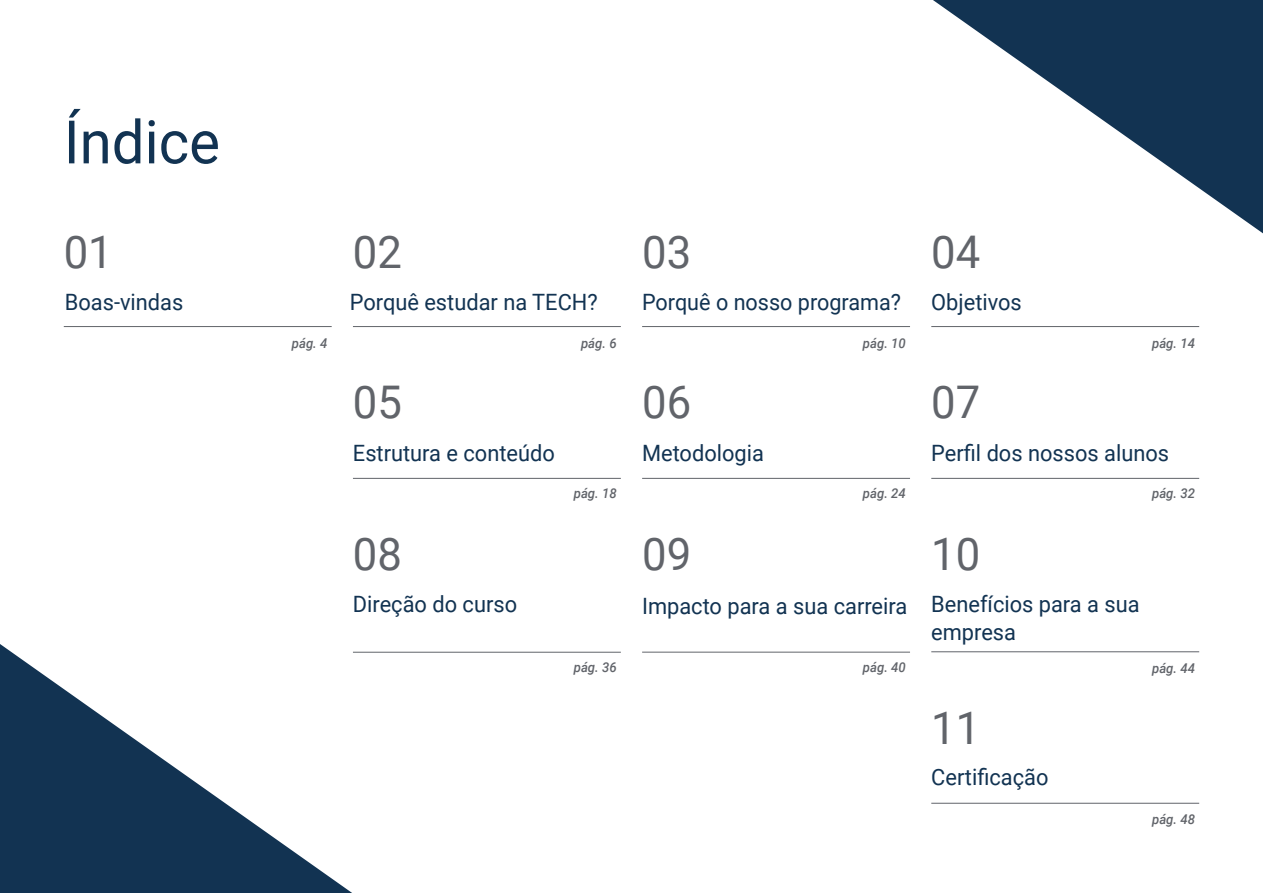
<style>
.page{position:relative;width:1263px;height:893px;background:#fff}
.page>*{position:absolute;margin:0;border:0;box-sizing:border-box;transform-origin:0 0}
.t1{font:60px "Roboto";color:#123352}
.t2{font:45px "Roboto";color:#61646a}
.t3{font:22.5px/28.5px "Roboto";color:#123352}
.t4{font:22.5px "Roboto";color:#123352;scale:.96 1}
.t5{font:italic 500 13.5px "Roboto";color:#61646a}
</style>
<div class="page">
<hr style="left:64px;top:326px;width:268px;height:1px;background:#61646a">
<hr style="left:353px;top:478px;width:268px;height:1px;background:#61646a">
<hr style="left:353px;top:652px;width:268px;height:1px;background:#61646a">
<hr style="left:353px;top:326px;width:268px;height:1px;background:#61646a">
<hr style="left:642px;top:478px;width:268px;height:1px;background:#61646a">
<hr style="left:642px;top:652px;width:268px;height:1px;background:#61646a">
<hr style="left:642px;top:326px;width:268px;height:1px;background:#61646a">
<hr style="left:931px;top:478px;width:268px;height:1px;background:#61646a">
<hr style="left:931px;top:326px;width:268px;height:1px;background:#61646a">
<svg style="left:0;top:644px;width:352px;height:249px"></svg>
<svg style="left:933px;top:0;width:330px;height:233px"></svg>
<hr style="left:931px;top:651px;width:268px;height:1px;background:#61646a">
<hr style="left:931px;top:803px;width:268px;height:1px;background:#61646a">
<h1 class="t1" style="left:64px;top:100px;width:158px">Índice</h1>
<h2 class="t2" style="left:64px;top:220px;width:51px">01</h2>
<h2 class="t2" style="left:353px;top:220px;width:51px">02</h2>
<h2 class="t2" style="left:642px;top:220px;width:51px">03</h2>
<h2 class="t2" style="left:931px;top:220px;width:51px">04</h2>
<p class="t4" style="left:642px;top:286px;width:271px">Porquê o nosso programa?</p>
<p class="t3" style="left:65px;top:287px;width:120px">Boas-vindas</p>
<p class="t3" style="left:931px;top:287px;width:92px">Objetivos</p>
<p class="t3" style="left:350px;top:287px;width:249px">Porquê estudar na TECH?</p>
<p class="t5" style="left:292px;top:333px;width:37px">pág. 4</p>
<h2 class="t2" style="left:353px;top:371px;width:51px">05</h2>
<p class="t5" style="left:581px;top:333px;width:37px">pág. 6</p>
<h2 class="t2" style="left:642px;top:371px;width:51px">06</h2>
<p class="t5" style="left:863px;top:333px;width:44px">pág. 10</p>
<h2 class="t2" style="left:931px;top:371px;width:51px">07</h2>
<p class="t5" style="left:1152px;top:333px;width:44px">pág. 14</p>
<p class="t3" style="left:353px;top:437px;width:203px">Estrutura e conteúdo</p>
<p class="t3" style="left:642px;top:437px;width:123px">Metodologia</p>
<p class="t3" style="left:931px;top:437px;width:239px">Perfil dos nossos alunos</p>
<p class="t5" style="left:574px;top:484px;width:44px">pág. 18</p>
<p class="t5" style="left:863px;top:484px;width:44px">pág. 24</p>
<p class="t5" style="left:1152px;top:484px;width:44px">pág. 32</p>
<h2 class="t2" style="left:353px;top:522px;width:51px">08</h2>
<h2 class="t2" style="left:642px;top:522px;width:51px">09</h2>
<h2 class="t2" style="left:931px;top:522px;width:51px">10</h2>
<p class="t3" style="left:353px;top:588px;width:166px">Direção do curso</p>
<p class="t3" style="left:642px;top:591px;width:267px">Impacto para a sua carreira</p>
<p class="t3" style="left:931px;top:588px;width:210px">Benefícios para a sua empresa</p>
<p class="t5" style="left:574px;top:658px;width:44px">pág. 36</p>
<p class="t5" style="left:863px;top:658px;width:44px">pág. 40</p>
<p class="t5" style="left:1152px;top:659px;width:44px">pág. 44</p>
<h2 class="t2" style="left:931px;top:696px;width:51px">11</h2>
<p class="t3" style="left:931px;top:762px;width:119px">Certificação</p>
<p class="t5" style="left:1152px;top:810px;width:44px">pág. 48</p>
</div>
